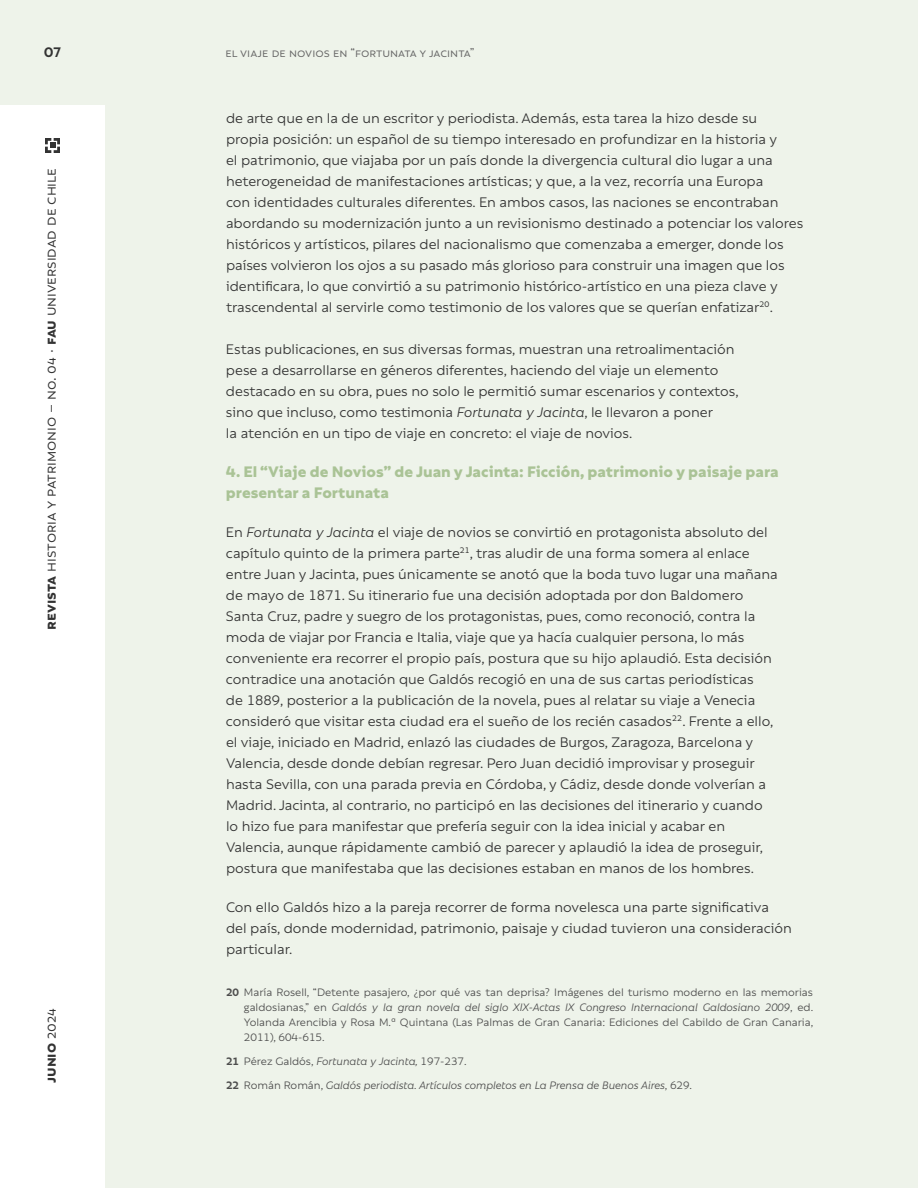
<style>
.page{position:relative;width:918px;height:1188px;background:#eef3ea}
.page>*{position:absolute;margin:0;border:0;box-sizing:border-box;transform-origin:0 0}
.t1{font:900 16.5px/21px "Rebrand Txt";color:#aac396}
.t2{font:16.5px "Rebrand Txt";color:#333}
.t3{font:700 16.5px "Rebrand Txt";color:#333}
.t4{font:15px/21px "Rebrand Txt";color:#333}
.t5{font:700 15px "Rebrand Txt";color:#333}
.t6{font:13.5px "Rebrand Txt";color:#666}
.t7{font:11.7px/15px "Rebrand Txt";color:#4d4d4d;text-align:justify}
.t8{font:italic 11.7px/24px "Rebrand Txt";color:#4d4d4d}
.s1{font-weight:700}
.s2{font-weight:400}
.s3{font-style:italic}
.s4{font-weight:700;font-style:normal}
.s5{font-style:normal}
</style>
<div class="page">
<div style="left:0;top:105px;width:105px;height:1083px;background:#fff"></div>
<svg style="left:45px;top:138px;width:15px;height:15px"></svg>
<p class="t5" style="left:44px;top:43px;width:19px">07</p>
<p class="t6" style="left:225px;top:45px;width:250px">El viaje de novios en “Fortunata y Jacinta”</p>
<p class="t2" style="left:42px;top:630px;width:461px;rotate:-90deg"><span class="s1">revista</span> historia y patrimonio – no. 04 · <span class="s1">fau</span> universidad de chile</p>
<p class="t3" style="left:41px;top:1083px;width:76px;rotate:-90deg">junio <span class="s2">2024</span></p>
<p class="t4" style="left:226px;top:108px;width:579px">de arte que en la de un escritor y periodista. Además, esta tarea la hizo desde su propia posición: un español de su tiempo interesado en profundizar en la historia y<br>el patrimonio, que viajaba por un país donde la divergencia cultural dio lugar a una heterogeneidad de manifestaciones artísticas; y que, a la vez, recorría una Europa<br>con identidades culturales diferentes. En ambos casos, las naciones se encontraban abordando su modernización junto a un revisionismo destinado a potenciar los valores históricos y artísticos, pilares del nacionalismo que comenzaba a emerger, donde los países volvieron los ojos a su pasado más glorioso para construir una imagen que los identificara, lo que convirtió a su patrimonio histórico-artístico en una pieza clave y trascendental al servirle como testimonio de los valores que se querían enfatizar<sup>20</sup>.</p>
<p class="t4" style="left:226px;top:339px;width:514px">Estas publicaciones, en sus diversas formas, muestran una retroalimentación pese a desarrollarse en géneros diferentes, haciendo del viaje un elemento destacado en su obra, pues no solo le permitió sumar escenarios y contextos, sino que incluso, como testimonia <span class="s3">Fortunata y Jacinta</span>, le llevaron a poner<br>la atención en un tipo de viaje en concreto: el viaje de novios.</p>
<p class="t1" style="left:226px;top:461px;width:554px">4. El “Viaje de Novios” de Juan y Jacinta: Ficción, patrimonio y paisaje para presentar a Fortunata</p>
<p class="t4" style="left:226px;top:522px;width:553px">En <span class="s3">Fortunata y Jacinta</span> el viaje de novios se convirtió en protagonista absoluto del capítulo quinto de la primera parte<sup>21</sup>, tras aludir de una forma somera al enlace entre Juan y Jacinta, pues únicamente se anotó que la boda tuvo lugar una mañana de mayo de 1871. Su itinerario fue una decisión adoptada por don Baldomero Santa Cruz, padre y suegro de los protagonistas, pues, como reconoció, contra la moda de viajar por Francia e Italia, viaje que ya hacía cualquier persona, lo más conveniente era recorrer el propio país, postura que su hijo aplaudió. Esta decisión contradice una anotación que Galdós recogió en una de sus cartas periodísticas<br>de 1889, posterior a la publicación de la novela, pues al relatar su viaje a Venecia consideró que visitar esta ciudad era el sueño de los recién casados<sup>22</sup>. Frente a ello, el viaje, iniciado en Madrid, enlazó las ciudades de Burgos, Zaragoza, Barcelona y Valencia, desde donde debían regresar. Pero Juan decidió improvisar y proseguir hasta Sevilla, con una parada previa en Córdoba, y Cádiz, desde donde volverían a Madrid. Jacinta, al contrario, no participó en las decisiones del itinerario y cuando lo hizo fue para manifestar que prefería seguir con la idea inicial y acabar en Valencia, aunque rápidamente cambió de parecer y aplaudió la idea de proseguir, postura que manifestaba que las decisiones estaban en manos de los hombres.</p>
<p class="t4" style="left:226px;top:897px;width:567px">Con ello Galdós hizo a la pareja recorrer de forma novelesca una parte significativa del país, donde modernidad, patrimonio, paisaje y ciudad tuvieron una consideración particular.</p>
<p class="t7" style="left:244px;top:985px;width:571px;text-indent:-18px"><span class="s1">20</span> María Rosell, “Detente pasajero, ¿por qué vas tan deprisa? Imágenes del turismo moderno en las memorias galdosianas,” en <span class="s3">Galdós y la gran novela del siglo XIX-Actas IX Congreso Internacional Galdosiano 2009</span>, ed.<br>Yolanda Arencibia y Rosa M.ª Quintana (Las Palmas de Gran Canaria: Ediciones del Cabildo de Gran Canaria, 2011), 604-615.</p>
<p class="t8" style="left:226px;top:1049px;width:468px"><span class="s4">21</span> <span class="s5">Pérez Galdós,</span> Fortunata y Jacinta, <span class="s5">197-237.<br></span><span class="s4">22</span> <span class="s5">Román Román,</span> Galdós periodista. Artículos completos en La Prensa de Buenos Aires<span class="s5">, 629.</span></p>
</div>
